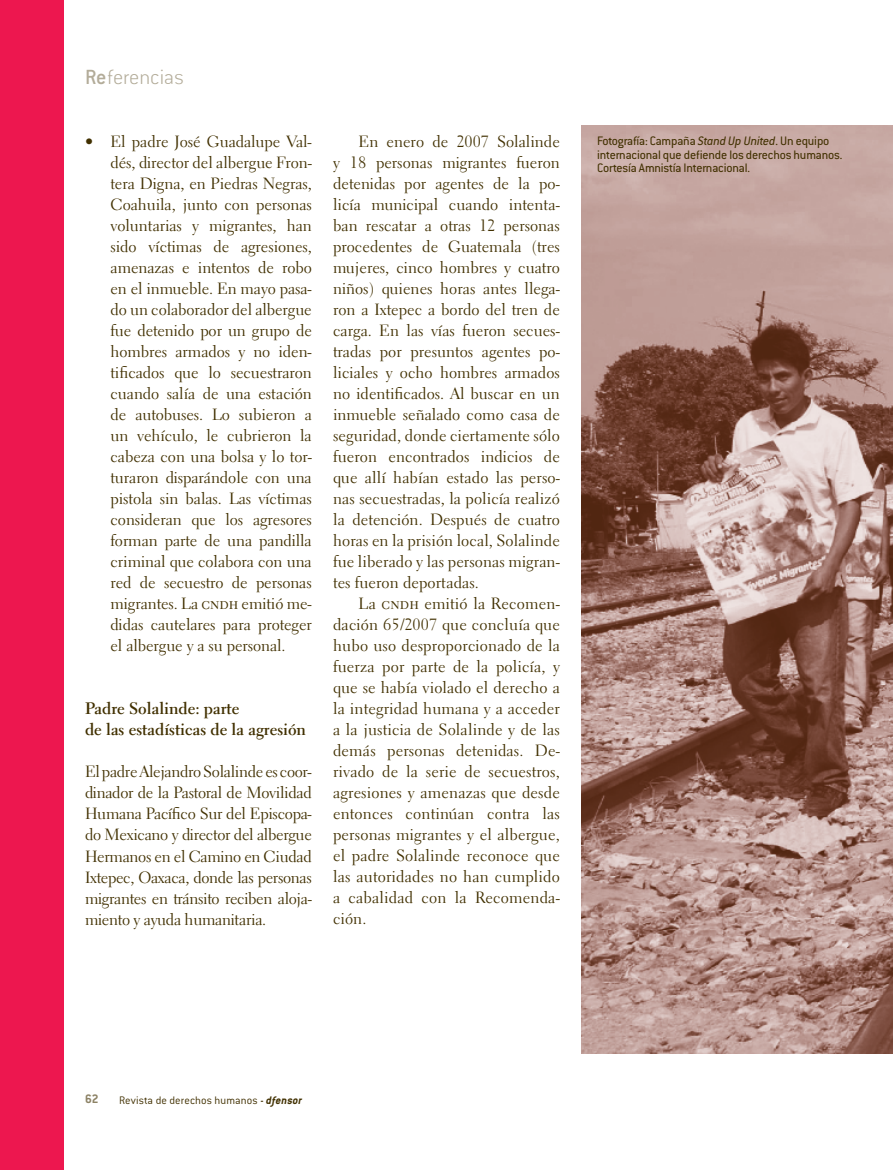
<style>
.page{position:relative;width:893px;height:1170px;background:#fff}
.page>*{position:absolute;margin:0;border:0;box-sizing:border-box;transform-origin:0 0}
.t1{font:200 22.5px "Conduit ITC Std";color:#b3ac99}
.t2{font:700 16.5px/21px "Electra LT Std";color:#413000}
.t3{font:16.2px/21px "Electra LT Std";letter-spacing:-.005em;color:#413000;text-align:justify}
.t4{font:13.5px/13.5px "Conduit ITC Std";letter-spacing:-.01em;color:#413000}
.t5{font:700 13.5px "Conduit ITC Std";color:#8d8366}
.t6{font:300 12px "Conduit ITC Std";letter-spacing:.005em;color:#413000}
.s1{font-weight:500}
.s2{font-style:italic}
.s3{font-weight:700;font-style:italic}
</style>
<div class="page">
<div style="left:0;top:0;width:64px;height:1169px;background:#ed174f"></div>
<img style="left:581px;top:125px;width:312px;height:928px">
<h1 class="t1" style="left:85px;top:63px;width:100px"><span class="s1">Re</span>ferencias</h1>
<p class="t3" style="left:111px;top:131px;width:203px;text-indent:-26px">• El padre José Guadalupe Val&shy;dés, director del albergue Fron&shy;tera Digna, en Piedras Negras, Coahuila, junto con personas voluntarias y migrantes, han sido víctimas de agresiones, amenazas e intentos de robo en el inmueble. En mayo pasa&shy;do un colaborador del albergue fue detenido por un grupo de hombres armados y no iden&shy;tificados que lo secuestraron cuando salía de una estación de autobuses. Lo subieron a un vehículo, le cubrieron la cabeza con una bolsa y lo tor&shy;turaron disparándole con una pistola sin balas. Las víctimas consideran que los agresores forman parte de una pandilla criminal que colabora con una red de secuestro de personas migrantes. La cndh emitió me&shy;didas cautelares para proteger el albergue y a su personal.</p>
<p class="t2" style="left:85px;top:698px;width:223px">Padre Solalinde: parte<br>de las estadísticas de la agresión</p>
<p class="t3" style="left:85px;top:761px;width:228px">El padre Alejandro Solalinde es coor&shy;dinador de la Pastoral de Movilidad Humana Pacífico Sur del Episcopa&shy;do Mexicano y director del albergue Hermanos en el Camino en Ciudad Ixtepec, Oaxaca, donde las personas migrantes en tránsito reciben aloja&shy;miento y ayuda humanitaria.</p>
<p class="t3" style="left:333px;top:131px;width:228px;text-indent:26px">En enero de 2007 Solalinde y 18 personas migrantes fueron detenidas por agentes de la po&shy;licía municipal cuando intenta&shy;ban rescatar a otras 12 personas procedentes de Guatemala (tres mujeres, cinco hombres y cuatro niños) quienes horas antes llega&shy;ron a Ixtepec a bordo del tren de carga. En las vías fueron secues&shy;tradas por presuntos agentes po&shy;liciales y ocho hombres armados no identificados. Al buscar en un inmueble señalado como casa de seguridad, donde ciertamente sólo fueron encontrados indicios de que allí habían estado las perso&shy;nas secuestradas, la policía realizó la detención. Después de cuatro horas en la prisión local, Solalinde fue liberado y las personas migran&shy;tes fueron deportadas.</p>
<p class="t3" style="left:333px;top:593px;width:228px;text-indent:26px">La cndh emitió la Recomen&shy;dación 65/2007 que concluía que hubo uso desproporcionado de la fuerza por parte de la policía, y que se había violado el derecho a la integridad humana y a acceder a la justicia de Solalinde y de las demás personas detenidas. De&shy;rivado de la serie de secuestros, agresiones y amenazas que desde entonces continúan contra las personas migrantes y el albergue, el padre Solalinde reconoce que las autoridades no han cumplido a cabalidad con la Recomenda&shy;ción.</p>
<p class="t4" style="left:597px;top:134px;width:247px">Fotografía: Campaña <span class="s2">Stand Up United</span>. Un equipo internacional que defiende los derechos humanos.<br>Cortesía Amnistía Internacional.</p>
<p class="t5" style="left:85px;top:1090px;width:15px">62</p>
<p class="t6" style="left:119px;top:1092px;width:185px">Revista de derechos humanos <span class="s1">-</span> <span class="s3">dfensor</span></p>
</div>
